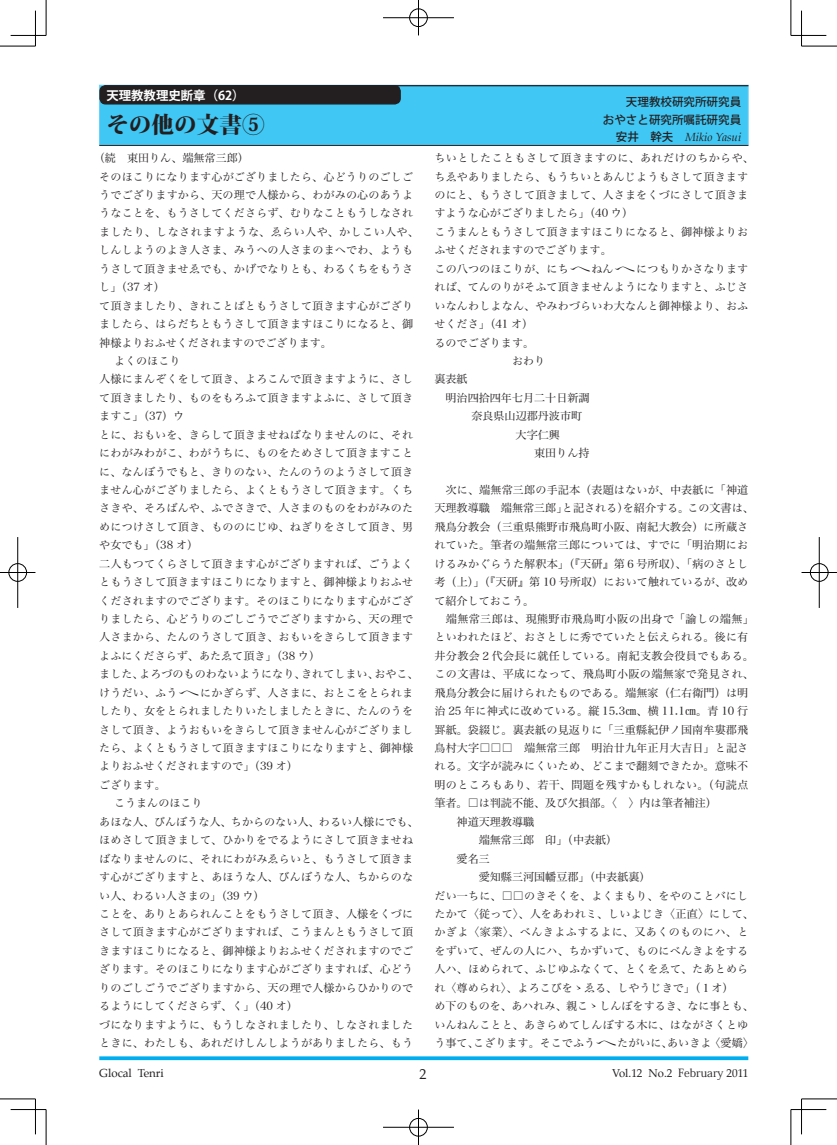
<style>
.page{position:relative;width:837px;height:1145px;background:#fff}
.page>*{position:absolute;margin:0;border:0;box-sizing:border-box;transform-origin:0 0}
.t1{font:800 22.62px "Koz Min Pro";color:#231f20}
.t2{font:14.12px "Palatino";color:#231f20}
.t3{font:700 12.38px "Koz Go Pro";color:#fff}
.t4{font:500 11.5px/17.5px "Koz Go Pro";color:#231f20;text-align:right}
.t5{font:11.5px "Palatino";color:#231f20}
.t6{font:11.25px "Palatino";color:#231f20}
.t7{font:11.12px/18.4px "Hira Min Pro W3";letter-spacing:.015em;color:#231f20}
.t8{font:11.12px "Hira Min Pro W3";letter-spacing:.035em;color:#231f20}
.s1{font-family:"Palatino";font-weight:400;font-style:italic}
.s2{font-family:"Koz Min Pro"}
</style>
<div class="page">
<svg style="left:99px;top:1056px;width:649px;height:4px;background:#17b5f0"></svg>
<div style="left:99px;top:85px;width:649px;height:60px;background:#40c7f4;border:1px solid #6bcff6"></div>
<hr style="left:99px;top:145px;width:649px;height:1px;background:#231f20">
<hr style="left:148px;top:85px;width:600px;height:1px;background:#231f20">
<div style="left:100px;top:86px;width:300px;height:18px;background:#231f20;border-radius:6px"></div>
<div style="left:99px;top:85px;width:301px;height:19px;border:1px solid #231f20;border-radius:6px"></div>
<hr style="left:0;top:46px;width:35px;height:1px;background:#000">
<hr style="left:801px;top:46px;width:35px;height:1px;background:#000">
<hr style="left:0;top:1098px;width:35px;height:1px;background:#000">
<hr style="left:801px;top:1098px;width:35px;height:1px;background:#000">
<hr style="left:46px;top:0;width:1px;height:35px;background:#000">
<hr style="left:46px;top:1109px;width:1px;height:35px;background:#000">
<hr style="left:790px;top:0;width:1px;height:35px;background:#000">
<hr style="left:790px;top:1109px;width:1px;height:35px;background:#000">
<hr style="left:11px;top:35px;width:35px;height:1px;background:#000">
<hr style="left:790px;top:35px;width:36px;height:1px;background:#000">
<hr style="left:11px;top:1109px;width:35px;height:1px;background:#000">
<hr style="left:790px;top:1109px;width:36px;height:1px;background:#000">
<hr style="left:35px;top:11px;width:1px;height:35px;background:#000">
<hr style="left:35px;top:1098px;width:1px;height:36px;background:#000">
<hr style="left:801px;top:11px;width:1px;height:35px;background:#000">
<hr style="left:801px;top:1098px;width:1px;height:36px;background:#000">
<div style="left:408px;top:8px;width:20px;height:19px;border:2px solid #fff;border-radius:50%"></div>
<hr style="left:383px;top:17px;width:71px;height:2px;background:#fff">
<hr style="left:417px;top:0;width:2px;height:35px;background:#fff">
<div style="left:409px;top:9px;width:18px;height:18px;border:1px solid #000;border-radius:50%"></div>
<hr style="left:383px;top:18px;width:71px;height:1px;background:#000">
<hr style="left:418px;top:0;width:1px;height:35px;background:#000">
<div style="left:408px;top:1117px;width:20px;height:20px;border:2px solid #fff;border-radius:50%"></div>
<hr style="left:383px;top:1126px;width:71px;height:2px;background:#fff">
<hr style="left:417px;top:1109px;width:2px;height:35px;background:#fff">
<div style="left:409px;top:1118px;width:18px;height:18px;border:1px solid #000;border-radius:50%"></div>
<hr style="left:383px;top:1127px;width:71px;height:1px;background:#000">
<hr style="left:418px;top:1109px;width:1px;height:35px;background:#000">
<div style="left:8px;top:562px;width:19px;height:20px;border:2px solid #fff;border-radius:50%"></div>
<hr style="left:0;top:571px;width:35px;height:2px;background:#fff">
<hr style="left:17px;top:537px;width:2px;height:71px;background:#fff">
<div style="left:9px;top:563px;width:18px;height:18px;border:1px solid #000;border-radius:50%"></div>
<hr style="left:0;top:572px;width:35px;height:1px;background:#000">
<hr style="left:18px;top:537px;width:1px;height:71px;background:#000">
<div style="left:809px;top:562px;width:19px;height:20px;border:2px solid #fff;border-radius:50%"></div>
<hr style="left:801px;top:571px;width:35px;height:2px;background:#fff">
<div style="left:809px;top:563px;width:19px;height:18px;border:1px solid #000;border-radius:50%"></div>
<hr style="left:801px;top:572px;width:35px;height:1px;background:#000">
<hr style="left:818px;top:537px;width:1px;height:71px;background:#000">
<p class="t3" style="left:106px;top:87px;width:140px">天理教教理史断章（62）</p>
<p class="t1" style="left:106px;top:108px;width:160px">その他の文書⑤</p>
<p class="t7" style="left:94px;top:148px;width:157px">（続　東田りん、端無常三郎）</p>
<p class="t7" style="left:99px;top:166px;width:315px">そのほこりになります心がござりましたら、心どうりのごしご</p>
<p class="t7" style="left:99px;top:185px;width:315px">うでござりますから、天の理で人様から、わがみの心のあうよ</p>
<p class="t7" style="left:99px;top:203px;width:315px">うなことを、もうさしてくださらず、むりなこともうしなされ</p>
<p class="t8" style="left:99px;top:222px;width:321px">ましたり、しなされますような、ゑらい人や、かしこい人や、</p>
<p class="t7" style="left:99px;top:240px;width:315px">しんしようのよき人さま、みうへの人さまのまへでわ、ようも</p>
<p class="t7" style="left:99px;top:258px;width:315px">うさして頂きませゑでも、かげでなりとも、わるくちをもうさ</p>
<p class="t7" style="left:99px;top:277px;width:67px">し」（37 オ）</p>
<p class="t7" style="left:99px;top:295px;width:315px">て頂きましたり、きれことばともうさして頂きます心がござり</p>
<p class="t7" style="left:99px;top:314px;width:315px">ましたら、はらだちともうさして頂きますほこりになると、御</p>
<p class="t7" style="left:99px;top:332px;width:234px">神様よりおふせくだされますのでござります。</p>
<p class="t7" style="left:114px;top:350px;width:68px">よくのほこり</p>
<p class="t7" style="left:99px;top:369px;width:315px">人様にまんぞくをして頂き、よろこんで頂きますように、さし</p>
<p class="t7" style="left:99px;top:387px;width:315px">て頂きましたり、ものをもろふて頂きますよふに、さして頂き</p>
<p class="t7" style="left:99px;top:406px;width:86px">ますこ」（37）ウ</p>
<p class="t7" style="left:99px;top:424px;width:315px">とに、おもいを、きらして頂きませねばなりませんのに、それ</p>
<p class="t7" style="left:99px;top:443px;width:315px">にわがみわがこ、わがうちに、ものをためさして頂きますこと</p>
<p class="t7" style="left:99px;top:461px;width:315px">に、なんぼうでもと、きりのない、たんのうのようさして頂き</p>
<p class="t7" style="left:99px;top:479px;width:315px">ません心がござりましたら、よくともうさして頂きます。くち</p>
<p class="t7" style="left:99px;top:498px;width:315px">さきや、そろばんや、ふでさきで、人さまのものをわがみのた</p>
<p class="t7" style="left:99px;top:516px;width:315px">めにつけさして頂き、もののにじゆ、ねぎりをさして頂き、男</p>
<p class="t7" style="left:99px;top:535px;width:100px">や女でも」（38 オ）</p>
<p class="t7" style="left:99px;top:553px;width:315px">二人もつてくらさして頂きます心がござりますれば、ごうよく</p>
<p class="t7" style="left:99px;top:572px;width:315px">ともうさして頂きますほこりになりますと、御神様よりおふせ</p>
<p class="t7" style="left:99px;top:590px;width:315px">くだされますのでござります。そのほこりになります心がござ</p>
<p class="t7" style="left:99px;top:608px;width:315px">りましたら、心どうりのごしごうでござりますから、天の理で</p>
<p class="t7" style="left:99px;top:627px;width:315px">人さまから、たんのうさして頂き、おもいをきらして頂きます</p>
<p class="t7" style="left:99px;top:645px;width:222px">よふにくださらず、あたゑて頂き」（38 ウ）</p>
<p class="t7" style="left:99px;top:664px;width:321px">ました、よろづのものわないようになり、きれてしまい、おやこ、</p>
<p class="t7" style="left:99px;top:682px;width:315px">けうだい、ふうへにかぎらず、人さまに、おとこをとられま</p>
<p class="t7" style="left:99px;top:700px;width:315px">したり、女をとられましたりいたしましたときに、たんのうを</p>
<p class="t7" style="left:99px;top:719px;width:315px">さして頂き、ようおもいをきらして頂きません心がござりまし</p>
<p class="t7" style="left:99px;top:737px;width:315px">たら、よくともうさして頂きますほこりになりますと、御神様</p>
<p class="t7" style="left:99px;top:756px;width:200px">よりおふせくだされますので」（39 オ）</p>
<p class="t7" style="left:99px;top:774px;width:68px">ござります。</p>
<p class="t7" style="left:114px;top:793px;width:90px">こうまんのほこり</p>
<p class="t7" style="left:99px;top:811px;width:321px">あほな人、びんぼうな人、ちからのない人、わるい人様にでも、</p>
<p class="t7" style="left:99px;top:829px;width:315px">ほめさして頂きまして、ひかりをでるようにさして頂きませね</p>
<p class="t7" style="left:99px;top:848px;width:315px">ばなりませんのに、それにわがみゑらいと、もうさして頂きま</p>
<p class="t7" style="left:99px;top:866px;width:315px">す心がござりますと、あほうな人、びんぼうな人、ちからのな</p>
<p class="t7" style="left:99px;top:885px;width:167px">い人、わるい人さまの」（39 ウ）</p>
<p class="t7" style="left:99px;top:903px;width:315px">ことを、ありとあられんことをもうさして頂き、人様をくづに</p>
<p class="t7" style="left:99px;top:922px;width:315px">さして頂きます心がござりますれば、こうまんともうさして頂</p>
<p class="t7" style="left:99px;top:940px;width:315px">きますほこりになると、御神様よりおふせくだされますのでご</p>
<p class="t7" style="left:99px;top:958px;width:315px">ざります。そのほこりになります心がござりますれば、心どう</p>
<p class="t7" style="left:99px;top:977px;width:315px">りのごしごうでござりますから、天の理で人様からひかりので</p>
<p class="t7" style="left:99px;top:995px;width:200px">るようにしてくださらず、く」（40 オ）</p>
<p class="t7" style="left:99px;top:1014px;width:315px">づになりますように、もうしなされましたり、しなされました</p>
<p class="t7" style="left:99px;top:1032px;width:315px">ときに、わたしも、あれだけしんしようがありましたら、もう</p>
<p class="t4" style="left:592px;top:93px;width:150px">天理教校研究所研究員<br>おやさと研究所嘱託研究員　　安井　幹夫　<span class="s1">Mikio Yasui</span></p>
<p class="t7" style="left:434px;top:148px;width:321px">ちいとしたこともさして頂きますのに、あれだけのちからや、ちゑやありましたら、もうちいとあんじようもさして頂きますのにと、もうさして頂きまして、人さまをくづにさして頂きますような心がござりましたら」（40 ウ）<br>こうまんともうさして頂きますほこりになると、御神様よりおふせくだされますのでござります。<br>この八つのほこりが、にちへねんへにつもりかさなりますれば、てんのりがそふて頂きませんようになりますと、ふじさいなんわしよなん、やみわづらいわ大なんと御神様より、おふせくださ」（41 オ）<br>るのでござります。</p>
<p class="t7" style="left:434px;top:369px;width:35px">裏表紙</p>
<p class="t7" style="left:434px;top:387px;width:157px">　明治四拾四年七月二十日新調</p>
<p class="t7" style="left:471px;top:406px;width:112px">奈良県山辺郡丹波市町</p>
<p class="t7" style="left:515px;top:424px;width:46px">大字仁興</p>
<p class="t7" style="left:500px;top:443px;width:90px">　　　東田りん持</p>
<p class="t7" style="left:434px;top:479px;width:321px">　次に、端無常三郎の手記本（表題はないが、中表紙に「神道天理教導職　端無常三郎」と記される）を紹介する。この文書は、飛鳥分教会（三重県熊野市飛鳥町小阪、南紀大教会）に所蔵されていた。筆者の端無常三郎については、すでに「明治期におけるみかぐらうた解釈本」（『天研』第６号所収）、「病のさとし考（上）」（『天研』第 10 号所収）において触れているが、改めて紹介しておこう。<br>　端無常三郎は、現熊野市飛鳥町小阪の出身で「諭しの端無」といわれたほど、おさとしに秀でていたと伝えられる。後に有井分教会２代会長に就任している。南紀支教会役員でもある。この文書は、平成になって、飛鳥町小阪の端無家で発見され、飛鳥分教会に届けられたものである。端無家（仁右衛門）は明治 25 年に神式に改めている。縦 15.3㎝、横 11.1㎝。青 10 行罫紙。袋綴じ。裏表紙の見返りに「三重縣紀伊ノ国南牟婁郡飛鳥村大字□□□　端無常三郎　明治廿九年正月大吉日」と記される。文字が読みにくいため、どこまで翻刻できたか。意味不明のところもあり、若干、問題を残すかもしれない。（句読点筆者。□は判読不能、及び欠損部。〈　〉内は筆者補注）<br>　　神道天理教導職<br>　　　　端無常三郎　印」（中表紙）<br>　　愛名三<br>　　　　愛知縣三河国幡豆郡」（中表紙裏）<br>だい一ちに、□□のきそくを、よくまもり、をやのことバにしたかて〈従って〉、人をあわれミ、しいよじき〈正直〉にして、かぎよ〈家業〉、べんきよふするよに、又あくのものにハ、とをずいて、ぜんの人にハ、ちかずいて、ものにべんきよをする人ハ、ほめられて、ふじゆふなくて、とくをゑて、たあとめられ〈尊められ〉、よろこびをゝゑる、しやうじきで」（１オ）<br>め下のものを、あハれみ、親こゝしんぼをするき、なに事とも、いんねんことと、あきらめてしんぼする木に、はながさくとゆう事て、こざります。そこでふうへたがいに、あいきよ〈愛嬌〉</p>
<p class="t5" style="left:99px;top:1063px;width:66px">Glocal Tenri</p>
<p class="t2" style="left:419px;top:1062px;width:9px">2</p>
<p class="t6" style="left:612px;top:1063px;width:137px">Vol.12 No.2 <span class="s2">February</span> 2011</p>
</div>
